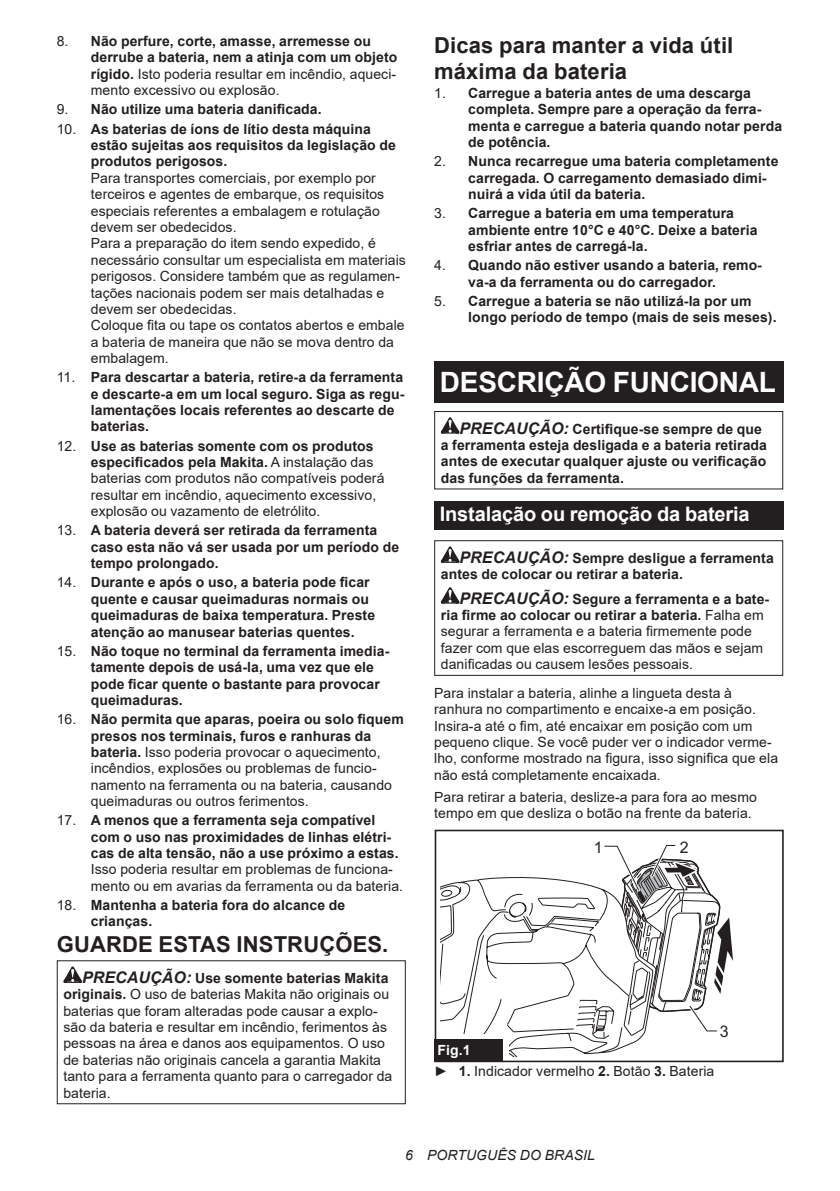
<style>
.page{position:relative;width:840px;height:1191px;background:#fff}
.page>*{position:absolute;margin:0;border:0;box-sizing:border-box;transform-origin:0 0}
.t1{font:700 28px "Arial";letter-spacing:-.01em;color:#fff}
.t2{font:700 22px/25.8px "Arial";letter-spacing:.005em;color:#231f20}
.t3{font:700 20px "Arial";letter-spacing:-.01em;color:#fff}
.t4{font:16px "Arial";color:#231f20}
.t5{font:14px/16.4px "Arial";letter-spacing:.005em;color:#231f20}
.t6{font:700 14px/16.4px "Arial";letter-spacing:.005em;color:#231f20}
.t7{font:italic 14px "Arial";letter-spacing:.005em;color:#231f20}
.s1{font-weight:400}
.s2{font-weight:700}
.s3{font-weight:700;font-style:italic;font-size:16px}
.s4{font-style:italic;font-size:16px}
.s5{font-weight:700;color:#fff}
</style>
<div class="page">
<svg style="left:63px;top:966px;width:19px;height:17px"></svg>
<div style="left:57px;top:960px;width:348px;height:144px;border:1px solid #231f20"></div>
<div style="left:434px;top:362px;width:348px;height:41px;background:#231f20"></div>
<svg style="left:440px;top:417px;width:19px;height:16px"></svg>
<div style="left:434px;top:411px;width:348px;height:78px;border:1px solid #231f20"></div>
<div style="left:434px;top:501px;width:348px;height:28px;background:#231f20"></div>
<svg style="left:440px;top:546px;width:19px;height:17px"></svg>
<svg style="left:440px;top:587px;width:19px;height:16px"></svg>
<div style="left:434px;top:540px;width:348px;height:136px;border:1px solid #231f20"></div>
<div style="left:434px;top:829px;width:349px;height:233px;border:2px solid #231f20"></div>
<svg style="left:440px;top:845px;width:293px;height:211px"></svg>
<div style="left:434px;top:1039px;width:68px;height:23px;background:#231f20"></div>
<p class="t6" style="left:91px;top:33px;width:308px;text-indent:-34px"><span class="s1">8.</span> Não perfure, corte, amasse, arremesse ou derrube a bateria, nem a atinja com um objeto rígido. <span class="s1">Isto poderia resultar em incêndio, aqueci&shy;mento excessivo ou explosão.</span></p>
<p class="t6" style="left:57px;top:101px;width:266px"><span class="s1">9.</span> Não utilize uma bateria danificada.</p>
<p class="t6" style="left:91px;top:121px;width:306px;text-indent:-34px"><span class="s1">10.</span> As baterias de íons de lítio desta máquina estão sujeitas aos requisitos da legislação de produtos perigosos.</p>
<p class="t5" style="left:91px;top:170px;width:316px">Para transportes comerciais, por exemplo por terceiros e agentes de embarque, os requisitos especiais referentes a embalagem e rotulação devem ser obedecidos.<br>Para a preparação do item sendo expedido, é necessário consultar um especialista em materiais perigosos. Considere também que as regulamen&shy;tações nacionais podem ser mais detalhadas e devem ser obedecidas.<br>Coloque fita ou tape os contatos abertos e embale a bateria de maneira que não se mova dentro da embalagem.</p>
<p class="t6" style="left:91px;top:369px;width:315px;text-indent:-34px"><span class="s1">11.</span> Para descartar a bateria, retire-a da ferramenta e descarte-a em um local seguro. Siga as regu&shy;lamentações locais referentes ao descarte de baterias.</p>
<p class="t5" style="left:91px;top:437px;width:295px;text-indent:-34px">12. <span class="s2">Use as baterias somente com os produtos especificados pela Makita.</span> A instalação das baterias com produtos não compatíveis poderá resultar em incêndio, aquecimento excessivo, explosão ou vazamento de eletrólito.</p>
<p class="t6" style="left:91px;top:522px;width:310px;text-indent:-34px"><span class="s1">13.</span> A bateria deverá ser retirada da ferramenta caso esta não vá ser usada por um período de tempo prolongado.</p>
<p class="t6" style="left:91px;top:574px;width:286px;text-indent:-34px"><span class="s1">14.</span> Durante e após o uso, a bateria pode ficar quente e causar queimaduras normais ou queimaduras de baixa temperatura. Preste atenção ao manusear baterias quentes.</p>
<p class="t6" style="left:91px;top:643px;width:300px;text-indent:-34px"><span class="s1">15.</span> Não toque no terminal da ferramenta imedia&shy;tamente depois de usá-la, uma vez que ele pode ficar quente o bastante para provocar queimaduras.</p>
<p class="t5" style="left:91px;top:711px;width:314px;text-indent:-34px">16. <span class="s2">Não permita que aparas, poeira ou solo fiquem presos nos terminais, furos e ranhuras da bateria.</span> Isso poderia provocar o aquecimento, incêndios, explosões ou problemas de funcio&shy;namento na ferramenta ou na bateria, causando queimaduras ou outros ferimentos.</p>
<p class="t6" style="left:91px;top:812px;width:309px;text-indent:-34px"><span class="s1">17.</span> A menos que a ferramenta seja compatível com o uso nas proximidades de linhas elétri&shy;cas de alta tensão, não a use próximo a estas.</p>
<p class="t5" style="left:91px;top:861px;width:314px">Isso poderia resultar em problemas de funciona&shy;mento ou em avarias da ferramenta ou da bateria.</p>
<p class="t6" style="left:91px;top:897px;width:256px;text-indent:-34px"><span class="s1">18.</span> Mantenha a bateria fora do alcance de crianças.</p>
<h2 class="t2" style="left:57px;top:931px;width:333px">GUARDE ESTAS INSTRUÇÕES.</h2>
<p class="t5" style="left:63px;top:969px;width:330px;text-indent:19px"><span class="s3">PRECAUÇÃO:</span> <span class="s2">Use somente baterias Makita originais.</span> O uso de baterias Makita não originais ou baterias que foram alteradas pode causar a explo&shy;são da bateria e resultar em incêndio, ferimentos às pessoas na área e danos aos equipamentos. O uso de baterias não originais cancela a garantia Makita tanto para a ferramenta quanto para o carregador da bateria.</p>
<h2 class="t2" style="left:434px;top:33px;width:300px">Dicas para manter a vida útil máxima da bateria</h2>
<p class="t6" style="left:468px;top:85px;width:315px;text-indent:-34px"><span class="s1">1.</span> Carregue a bateria antes de uma descarga completa. Sempre pare a operação da ferra&shy;menta e carregue a bateria quando notar perda de potência.</p>
<p class="t6" style="left:468px;top:153px;width:311px;text-indent:-34px"><span class="s1">2.</span> Nunca recarregue uma bateria completamente carregada. O carregamento demasiado dimi&shy;nuirá a vida útil da bateria.</p>
<p class="t6" style="left:468px;top:205px;width:290px;text-indent:-34px"><span class="s1">3.</span> Carregue a bateria em uma temperatura ambiente entre 10°C e 40°C. Deixe a bateria esfriar antes de carregá-la.</p>
<p class="t6" style="left:468px;top:257px;width:295px;text-indent:-34px"><span class="s1">4.</span> Quando não estiver usando a bateria, remo&shy;va-a da ferramenta ou do carregador.</p>
<p class="t6" style="left:468px;top:293px;width:310px;text-indent:-34px"><span class="s1">5.</span> Carregue a bateria se não utilizá-la por um longo período de tempo (mais de seis meses).</p>
<h1 class="t1" style="left:439px;top:362px;width:337px">DESCRIÇÃO FUNCIONAL</h1>
<p class="t6" style="left:440px;top:421px;width:327px;text-indent:19px"><span class="s4">PRECAUÇÃO:</span> Certifique-se sempre de que a ferramenta esteja desligada e a bateria retirada antes de executar qualquer ajuste ou verificação das funções da ferramenta.</p>
<h3 class="t3" style="left:439px;top:500px;width:311px">Instalação ou remoção da bateria</h3>
<p class="t6" style="left:440px;top:550px;width:334px;text-indent:19px"><span class="s4">PRECAUÇÃO:</span> Sempre desligue a ferramenta antes de colocar ou retirar a bateria.</p>
<p class="t5" style="left:440px;top:590px;width:330px;text-indent:19px"><span class="s3">PRECAUÇÃO:</span> <span class="s2">Segure a ferramenta e a bate&shy;ria firme ao colocar ou retirar a bateria.</span> Falha em segurar a ferramenta e a bateria firmemente pode fazer com que elas escorreguem das mãos e sejam danificadas ou causem lesões pessoais.</p>
<p class="t5" style="left:434px;top:684px;width:345px">Para instalar a bateria, alinhe a lingueta desta à ranhura no compartimento e encaixe-a em posição.<br>Insira-a até o fim, até encaixar em posição com um pequeno clique. Se você puder ver o indicador verme&shy;lho, conforme mostrado na figura, isso significa que ela não está completamente encaixada.</p>
<p class="t5" style="left:434px;top:788px;width:324px">Para retirar a bateria, deslize-a para fora ao mesmo tempo em que desliza o botão na frente da bateria.</p>
<p class="t4" style="left:593px;top:836px;width:10px">1</p>
<p class="t4" style="left:679px;top:836px;width:10px">2</p>
<p class="t4" style="left:719px;top:1020px;width:10px">3</p>
<p class="t5" style="left:434px;top:1040px;width:281px;line-height:20.2px"><span class="s5">Fig.1<br></span>► <span class="s2">1.</span> Indicador vermelho <span class="s2">2.</span> Botão <span class="s2">3.</span> Bateria</p>
<p class="t7" style="left:405px;top:1146px;width:191px">6 PORTUGUÊS DO BRASIL</p>
</div>
